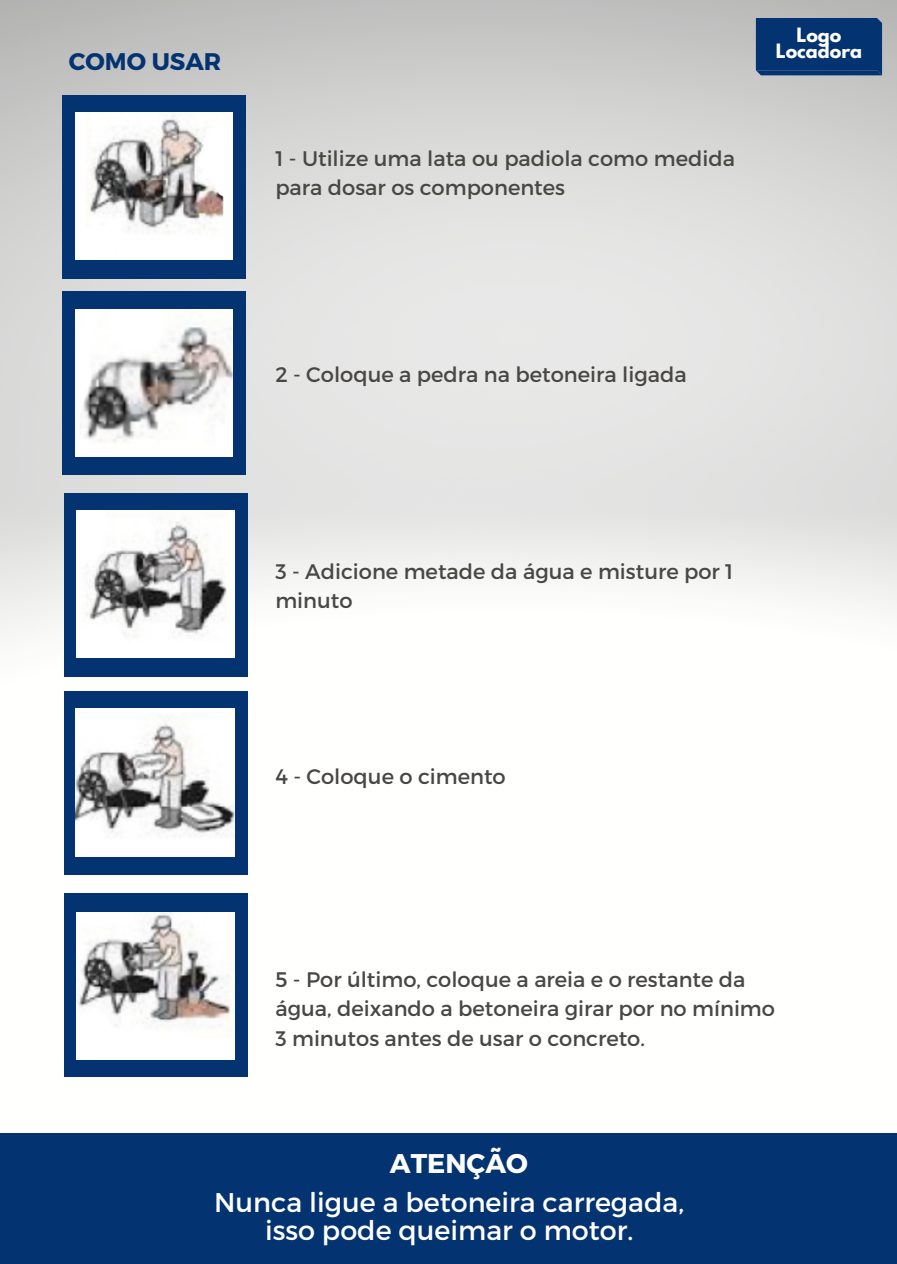
<style>
.page{position:relative;width:897px;height:1264px;background:#fff}
.page>*{position:absolute;margin:0;border:0;box-sizing:border-box;transform-origin:0 0}
.t1{font:27px/28.2px "Montserrat";color:#fff;text-align:center}
.t2{font:700 27px "Montserrat";color:#fff}
.t3{font:700 24px "Montserrat";color:#043372}
.t4{font:21px/29.2px "Montserrat";color:#484744}
.t5{font:700 17.55px/16.4px "League Spartan";color:#fff;text-align:center}
</style>
<div class="page">
<img style="left:0;top:0;width:897px;height:1077px">
<div style="left:62px;top:95px;width:184px;height:184px;background:#043372"></div>
<img style="left:75px;top:112px;width:157px;height:147px">
<div style="left:62px;top:291px;width:183px;height:183px;background:#043372"></div>
<img style="left:75px;top:309px;width:157px;height:147px">
<div style="left:64px;top:493px;width:183px;height:183px;background:#043372"></div>
<img style="left:77px;top:511px;width:157px;height:147px">
<div style="left:64px;top:691px;width:183px;height:183px;background:#043372"></div>
<img style="left:75px;top:709px;width:159px;height:147px">
<div style="left:64px;top:892px;width:183px;height:184px;background:#043372"></div>
<img style="left:76px;top:912px;width:159px;height:147px">
<div style="left:0;top:1132px;width:897px;height:131px;background:#043372"></div>
<div style="left:756px;top:18px;width:126px;height:57px;background:#043372"></div>
<p class="t3" style="left:69px;top:46px;width:154px">COMO USAR</p>
<p class="t4" style="left:275px;top:142px;width:461px">1 - Utilize uma lata ou padiola como medida para dosar os componentes</p>
<p class="t5" style="left:776px;top:29px;width:88px">Logo<br>Locadora</p>
<p class="t4" style="left:275px;top:358px;width:413px">2 - Coloque a pedra na betoneira ligada</p>
<p class="t4" style="left:275px;top:555px;width:459px">3 - Adicione metade da água e misture por 1 minuto</p>
<p class="t4" style="left:275px;top:760px;width:232px">4 - Coloque o cimento</p>
<p class="t4" style="left:275px;top:963px;width:501px">5 - Por último, coloque a areia e o restante da água, deixando a betoneira girar por no mínimo<br>3 minutos antes de usar o concreto.</p>
<p class="t2" style="left:390px;top:1145px;width:140px">ATENÇÃO</p>
<p class="t1" style="left:214px;top:1186px;width:471px">Nunca ligue a betoneira carregada, isso pode queimar o motor.</p>
</div>
